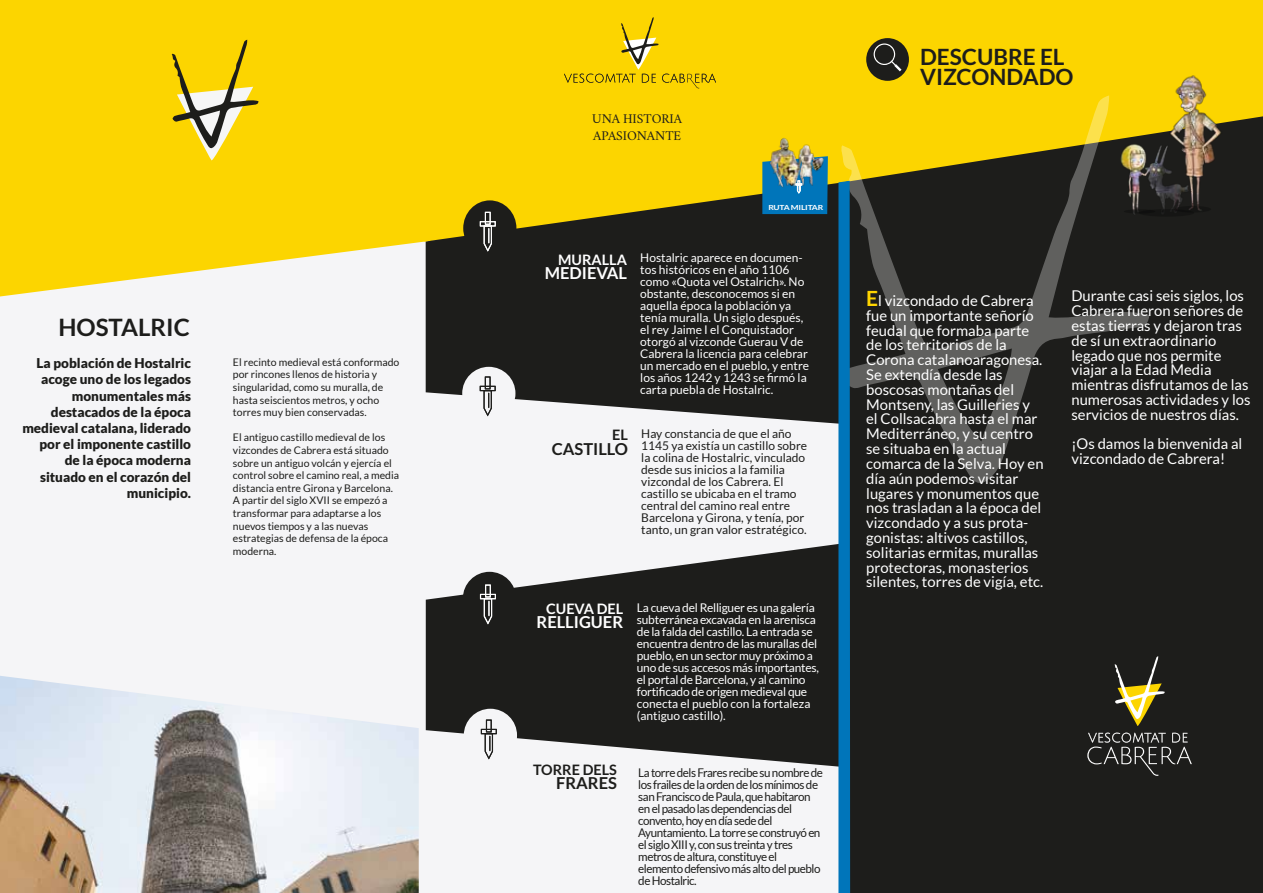
<style>
.page{position:relative;width:1263px;height:893px;background:#fff}
.page>*{position:absolute;margin:0;border:0;box-sizing:border-box;transform-origin:0 0}
.t1{font:700 24px "Lato";color:#1d1d1b}
.t2{font:700 22.5px/19.8px "Lato";color:#1d1d1b}
.t3{font:700 16.5px "Lato";color:#fff}
.t4{font:700 16.5px "Lato";color:#1d1d1b}
.t5{font:14.85px/14.9px "Lato";color:#fff}
.t6{font:700 14.4px "Lato";color:#fff}
.t7{font:700 14.4px "Lato";color:#1d1d1b}
.t8{font:900 13.5px/16.2px "Lato";color:#1d1d1b;text-align:right}
.t9{font:13.5px/16.2px "Crimson";color:#1d1d1b}
.t10{font:12px/12px "Lato";color:#fff}
.t11{font:12px/12px "Lato";letter-spacing:-.02em;color:#fff}
.t12{font:12px/12px "Lato";letter-spacing:-.04em;color:#1d1d1b}
.t13{font:12px/12px "Lato";color:#1d1d1b}
.t14{font:10.5px/12.6px "Lato";color:#1d1d1b}
.t15{font:700 7.05px "Lato";letter-spacing:-.025em;color:#fff;scale:1.21 1}
.s1{font-weight:700;font-size:21px;color:#ffd500}
</style>
<div class="page">
<div style="left:0;top:0;width:843px;height:893px;background:#f5f5f7"></div>
<div style="left:841px;top:0;width:422px;height:115px;background:#fcd500"></div>
<div style="left:866px;top:38px;width:43px;height:43px;background:#1d1d1b;border-radius:50%"></div>
<svg style="left:874px;top:43px;width:27px;height:28px"></svg>
<div style="left:850px;top:115px;width:413px;height:778px;background:#1d1d1b"></div>
<svg style="left:841px;top:95px;width:308px;height:388px;background:#4b4522"></svg>
<svg style="left:1087px;top:733px;width:105px;height:43px;background:#3b3b39"></svg>
<svg style="left:1114px;top:656px;width:51px;height:71px;background:#605a36"></svg>
<img style="left:1106px;top:55px;width:123px;height:163px">
<svg style="left:1124px;top:209px;width:31px;height:5px"></svg>
<div style="left:1139px;top:209px;width:55px;height:8px;background:#151514;border-radius:50%"></div>
<svg style="left:1174px;top:206px;width:37px;height:7px"></svg>
<div style="left:431px;top:0;width:410px;height:182px;background:#fcd500"></div>
<svg style="left:426px;top:182px;width:412px;height:242px;background:#433e25"></svg>
<div style="left:463px;top:200px;width:53px;height:56px;background:#1d1d1b;border-radius:50%"></div>
<svg style="left:426px;top:542px;width:425px;height:226px;fill:#1d1d1b"></svg>
<svg style="left:838px;top:181px;width:12px;height:712px;background:#0874b3"></svg>
<div style="left:462px;top:367px;width:53px;height:53px;background:#f5f5f7;border-radius:50%"></div>
<div style="left:463px;top:572px;width:53px;height:53px;background:#1d1d1b;border-radius:50%"></div>
<svg style="left:564px;top:17px;width:152px;height:71px;background:#efcb09"></svg>
<div style="left:464px;top:709px;width:53px;height:53px;background:#f5f5f7;border-radius:50%"></div>
<div style="left:486px;top:719px;width:6px;height:13px;border:1px solid #1d1d1b"></div>
<div style="left:481px;top:729px;width:16px;height:5px;border:1px solid #1d1d1b"></div>
<svg style="left:484px;top:733px;width:10px;height:27px"></svg>
<img style="left:769px;top:138px;width:57px;height:18px">
<img style="left:762px;top:156px;width:66px;height:58px">
<div style="left:485px;top:584px;width:6px;height:13px;border:1px solid #fff"></div>
<div style="left:480px;top:594px;width:16px;height:5px;border:1px solid #fff"></div>
<svg style="left:483px;top:598px;width:10px;height:28px"></svg>
<svg style="left:0;top:0;width:431px;height:298px;background:#fad719"></svg>
<svg style="left:171px;top:40px;width:87px;height:123px;background:#dbc02c"></svg>
<img style="left:0;top:676px;width:419px;height:217px">
<div style="left:485px;top:376px;width:6px;height:13px;border:1px solid #1d1d1b"></div>
<div style="left:480px;top:386px;width:16px;height:5px;border:1px solid #1d1d1b"></div>
<svg style="left:483px;top:389px;width:10px;height:28px"></svg>
<div style="left:485px;top:212px;width:6px;height:13px;border:1px solid #fff"></div>
<div style="left:480px;top:221px;width:16px;height:6px;border:1px solid #fff"></div>
<svg style="left:483px;top:225px;width:10px;height:27px"></svg>
<h1 class="t1" style="left:58px;top:314px;width:133px">HOSTALRIC</h1>
<p class="t8" style="left:22px;top:355px;width:170px">La población de Hostalric acoge uno de los legados monumentales más destacados de la época medieval catalana, liderado por el imponente castillo de la época moderna situado en el corazón del municipio.</p>
<p class="t14" style="left:233px;top:355px;width:168px">El recinto medieval está conformado por rincones llenos de historia y singularidad, como su muralla, de hasta seiscientos metros, y ocho torres muy bien conservadas.</p>
<p class="t14" style="left:233px;top:431px;width:168px">El antiguo castillo medieval de los vizcondes de Cabrera está situado sobre un antiguo volcán y ejercía el control sobre el camino real, a media distancia entre Girona y Barcelona.<br>A partir del siglo XVII se empezó a transformar para adaptarse a los nuevos tiempos y a las nuevas estrategias de defensa de la época moderna.</p>
<p class="t9" style="left:592px;top:109px;width:91px">UNA HISTORIA<br>APASIONANTE</p>
<p class="t15" style="left:768px;top:203px;width:47px">RUTA MILITAR</p>
<p class="t6" style="left:558px;top:251px;width:70px">MURALLA</p>
<p class="t3" style="left:545px;top:264px;width:84px">MEDIEVAL</p>
<p class="t10" style="left:640px;top:252px;width:170px">Hostalric aparece en documen&shy;tos históricos en el año 1106 como «Quota vel Ostalrich». No obstante, desconocemos si en aquella época la población ya tenía muralla. Un siglo después, el rey Jaime I el Conquistador otorgó al vizconde Guerau V de<br>Cabrera la licencia para celebrar un mercado en el pueblo, y entre los años 1242 y 1243 se firmó la carta puebla de Hostalric.</p>
<p class="t7" style="left:612px;top:427px;width:17px">EL</p>
<p class="t4" style="left:552px;top:439px;width:78px">CASTILLO</p>
<p class="t13" style="left:641px;top:428px;width:167px">Hay constancia de que el año<br>1145 ya existía un castillo sobre la colina de Hostalric, vinculado desde sus inicios a la familia vizcondal de los Cabrera. El castillo se ubicaba en el tramo central del camino real entre<br>Barcelona y Girona, y tenía, por tanto, un gran valor estratégico.</p>
<p class="t6" style="left:546px;top:600px;width:78px">CUEVA DEL</p>
<p class="t3" style="left:536px;top:613px;width:88px">RELLIGUER</p>
<p class="t11" style="left:637px;top:602px;width:184px">La cueva del Relliguer es una galería subterránea excavada en la arenisca de la falda del castillo. La entrada se encuentra dentro de las murallas del pueblo, en un sector muy próximo a uno de sus accesos más importantes, el portal de Barcelona, y al camino fortificado de origen medieval que conecta el pueblo con la fortaleza (antiguo castillo).</p>
<p class="t7" style="left:533px;top:761px;width:85px">TORRE DELS</p>
<p class="t4" style="left:556px;top:774px;width:62px">FRARES</p>
<p class="t12" style="left:638px;top:767px;width:186px">La torre dels Frares recibe su nombre de los frailes de la orden de los mínimos de san Francisco de Paula, que habitaron en el pasado las dependencias del convento, hoy en día sede del Ayuntamiento. La torre se construyó en el siglo XIII y, con sus treinta y tres metros de altura, constituye el elemento defensivo más alto del pueblo de Hostalric.</p>
<h2 class="t2" style="left:920px;top:46px;width:155px">DESCUBRE EL<br>VIZCONDADO</h2>
<p class="t5" style="left:866px;top:293px;width:179px"><span class="s1">E</span>l vizcondado de Cabrera fue un importante señorío feudal que formaba parte de los territorios de la<br>Corona catalanoaragonesa.<br>Se extendía desde las boscosas montañas del<br>Montseny, las Guilleries y el Collsacabra hasta el mar<br>Mediterráneo, y su centro se situaba en la actual comarca de la Selva. Hoy en día aún podemos visitar lugares y monumentos que nos trasladan a la época del vizcondado y a sus prota&shy;gonistas: altivos castillos, solitarias ermitas, murallas protectoras, monasterios silentes, torres de vigía, etc.</p>
<p class="t5" style="left:1071px;top:288px;width:181px">Durante casi seis siglos, los<br>Cabrera fueron señores de estas tierras y dejaron tras de sí un extraordinario legado que nos permite viajar a la Edad Media mientras disfrutamos de las numerosas actividades y los servicios de nuestros días.</p>
<p class="t5" style="left:1071px;top:436px;width:172px">¡Os damos la bienvenida al vizcondado de Cabrera!</p>
</div>
